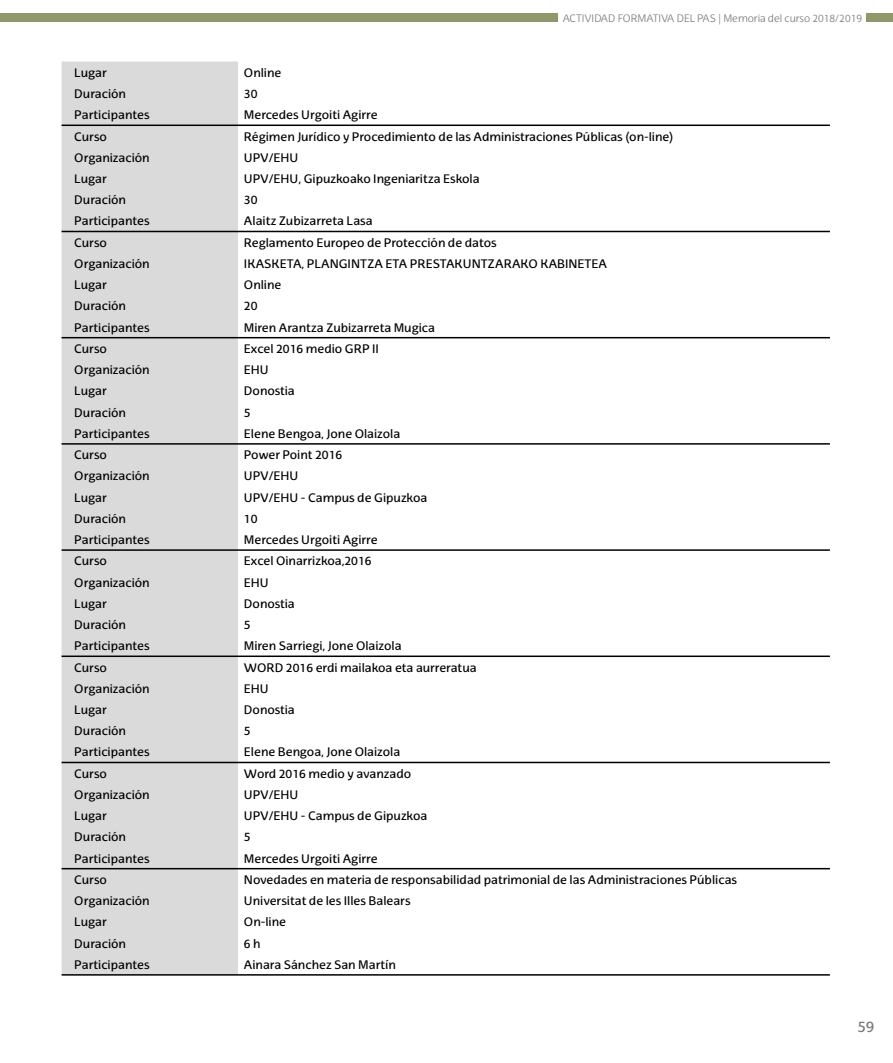
<style>
.page{position:relative;width:893px;height:1063px;background:#fff}
.page>*{position:absolute;margin:0;border:0;box-sizing:border-box;transform-origin:0 0}
.t1{font:15px "EHU Sans";color:#7c7b7b}
.t2{font:12px "EHU Sans";color:#000}
.t3{font:300 10.5px "EHU Sans";color:#7c7b7b}
</style>
<div class="page">
<div style="left:866px;top:14px;width:27px;height:8px;background:#91976b"></div>
<div style="left:0;top:14px;width:557px;height:8px;background:#91976b"></div>
<div style="left:62px;top:62px;width:176px;height:912px;background:#dadada"></div>
<svg style="left:238px;top:124px;width:592px;height:746px"></svg>
<hr style="left:62px;top:125px;width:176px;height:1px;background:#000">
<hr style="left:238px;top:125px;width:592px;height:1px;background:#000">
<hr style="left:62px;top:231px;width:176px;height:1px;background:#000">
<hr style="left:238px;top:231px;width:592px;height:1px;background:#000">
<hr style="left:62px;top:337px;width:176px;height:1px;background:#000">
<hr style="left:238px;top:337px;width:592px;height:1px;background:#000">
<hr style="left:62px;top:443px;width:176px;height:2px;background:#000">
<hr style="left:238px;top:443px;width:592px;height:2px;background:#000">
<hr style="left:62px;top:549px;width:176px;height:2px;background:#000">
<hr style="left:238px;top:549px;width:592px;height:2px;background:#000">
<hr style="left:62px;top:656px;width:176px;height:1px;background:#000">
<hr style="left:238px;top:656px;width:592px;height:1px;background:#000">
<hr style="left:62px;top:762px;width:176px;height:1px;background:#000">
<hr style="left:238px;top:762px;width:592px;height:1px;background:#000">
<hr style="left:62px;top:868px;width:176px;height:1px;background:#000">
<hr style="left:238px;top:868px;width:592px;height:1px;background:#000">
<hr style="left:62px;top:974px;width:176px;height:2px;background:#000">
<hr style="left:238px;top:974px;width:592px;height:2px;background:#000">
<p class="t3" style="left:563px;top:12px;width:301px">ACTIVIDAD FORMATIVA DEL PAS | Memoria del curso 2018/2019</p>
<p class="t2" style="left:74px;top:65px;width:34px">Lugar</p>
<p class="t2" style="left:244px;top:65px;width:39px">Online</p>
<p class="t2" style="left:74px;top:87px;width:53px">Duración</p>
<p class="t2" style="left:244px;top:87px;width:15px">30</p>
<p class="t2" style="left:74px;top:108px;width:77px">Participantes</p>
<p class="t2" style="left:244px;top:108px;width:135px">Mercedes Urgoiti Agirre</p>
<p class="t2" style="left:74px;top:129px;width:34px">Curso</p>
<p class="t2" style="left:244px;top:129px;width:431px">Régimen Jurídico y Procedimiento de las Administraciones Públicas (on-line)</p>
<p class="t2" style="left:74px;top:150px;width:77px">Organización</p>
<p class="t2" style="left:244px;top:150px;width:56px">UPV/EHU</p>
<p class="t2" style="left:74px;top:172px;width:34px">Lugar</p>
<p class="t2" style="left:244px;top:172px;width:237px">UPV/EHU, Gipuzkoako Ingeniaritza Eskola</p>
<p class="t2" style="left:74px;top:193px;width:53px">Duración</p>
<p class="t2" style="left:244px;top:193px;width:15px">30</p>
<p class="t2" style="left:74px;top:214px;width:77px">Participantes</p>
<p class="t2" style="left:244px;top:214px;width:130px">Alaitz Zubizarreta Lasa</p>
<p class="t2" style="left:74px;top:235px;width:34px">Curso</p>
<p class="t2" style="left:244px;top:235px;width:254px">Reglamento Europeo de Protección de datos</p>
<p class="t2" style="left:74px;top:256px;width:77px">Organización</p>
<p class="t2" style="left:244px;top:256px;width:364px">IKASKETA, PLANGINTZA ETA PRESTAKUNTZARAKO KABINETEA</p>
<p class="t2" style="left:74px;top:278px;width:34px">Lugar</p>
<p class="t2" style="left:244px;top:278px;width:39px">Online</p>
<p class="t2" style="left:74px;top:299px;width:53px">Duración</p>
<p class="t2" style="left:244px;top:299px;width:15px">20</p>
<p class="t2" style="left:74px;top:320px;width:77px">Participantes</p>
<p class="t2" style="left:244px;top:320px;width:193px">Miren Arantza Zubizarreta Mugica</p>
<p class="t2" style="left:74px;top:341px;width:34px">Curso</p>
<p class="t2" style="left:244px;top:341px;width:136px">Excel 2016 medio GRP II</p>
<p class="t2" style="left:74px;top:363px;width:77px">Organización</p>
<p class="t2" style="left:244px;top:363px;width:26px">EHU</p>
<p class="t2" style="left:74px;top:384px;width:34px">Lugar</p>
<p class="t2" style="left:244px;top:384px;width:52px">Donostia</p>
<p class="t2" style="left:74px;top:405px;width:53px">Duración</p>
<p class="t2" style="left:244px;top:405px;width:8px">5</p>
<p class="t2" style="left:74px;top:426px;width:77px">Participantes</p>
<p class="t2" style="left:244px;top:426px;width:158px">Elene Bengoa, Jone Olaizola</p>
<p class="t2" style="left:74px;top:448px;width:34px">Curso</p>
<p class="t2" style="left:244px;top:448px;width:100px">Power Point 2016</p>
<p class="t2" style="left:74px;top:469px;width:77px">Organización</p>
<p class="t2" style="left:244px;top:469px;width:56px">UPV/EHU</p>
<p class="t2" style="left:74px;top:490px;width:34px">Lugar</p>
<p class="t2" style="left:244px;top:490px;width:185px">UPV/EHU - Campus de Gipuzkoa</p>
<p class="t2" style="left:74px;top:511px;width:53px">Duración</p>
<p class="t2" style="left:244px;top:511px;width:15px">10</p>
<p class="t2" style="left:74px;top:533px;width:77px">Participantes</p>
<p class="t2" style="left:244px;top:533px;width:135px">Mercedes Urgoiti Agirre</p>
<p class="t2" style="left:74px;top:554px;width:34px">Curso</p>
<p class="t2" style="left:244px;top:554px;width:129px">Excel Oinarrizkoa,2016</p>
<p class="t2" style="left:74px;top:575px;width:77px">Organización</p>
<p class="t2" style="left:244px;top:575px;width:26px">EHU</p>
<p class="t2" style="left:74px;top:596px;width:34px">Lugar</p>
<p class="t2" style="left:244px;top:596px;width:52px">Donostia</p>
<p class="t2" style="left:74px;top:618px;width:53px">Duración</p>
<p class="t2" style="left:244px;top:618px;width:8px">5</p>
<p class="t2" style="left:74px;top:639px;width:77px">Participantes</p>
<p class="t2" style="left:244px;top:639px;width:159px">Miren Sarriegi, Jone Olaizola</p>
<p class="t2" style="left:74px;top:660px;width:34px">Curso</p>
<p class="t2" style="left:244px;top:660px;width:234px">WORD 2016 erdi mailakoa eta aurreratua</p>
<p class="t2" style="left:74px;top:681px;width:77px">Organización</p>
<p class="t2" style="left:244px;top:681px;width:26px">EHU</p>
<p class="t2" style="left:74px;top:703px;width:34px">Lugar</p>
<p class="t2" style="left:244px;top:703px;width:52px">Donostia</p>
<p class="t2" style="left:74px;top:724px;width:53px">Duración</p>
<p class="t2" style="left:244px;top:724px;width:8px">5</p>
<p class="t2" style="left:74px;top:745px;width:77px">Participantes</p>
<p class="t2" style="left:244px;top:745px;width:158px">Elene Bengoa, Jone Olaizola</p>
<p class="t2" style="left:74px;top:766px;width:34px">Curso</p>
<p class="t2" style="left:244px;top:766px;width:169px">Word 2016 medio y avanzado</p>
<p class="t2" style="left:74px;top:787px;width:77px">Organización</p>
<p class="t2" style="left:244px;top:787px;width:56px">UPV/EHU</p>
<p class="t2" style="left:74px;top:809px;width:34px">Lugar</p>
<p class="t2" style="left:244px;top:809px;width:185px">UPV/EHU - Campus de Gipuzkoa</p>
<p class="t2" style="left:74px;top:830px;width:53px">Duración</p>
<p class="t2" style="left:244px;top:830px;width:8px">5</p>
<p class="t2" style="left:74px;top:851px;width:77px">Participantes</p>
<p class="t2" style="left:244px;top:851px;width:135px">Mercedes Urgoiti Agirre</p>
<p class="t2" style="left:74px;top:872px;width:34px">Curso</p>
<p class="t2" style="left:244px;top:872px;width:495px">Novedades en materia de responsabilidad patrimonial de las Administraciones Públicas</p>
<p class="t2" style="left:74px;top:894px;width:77px">Organización</p>
<p class="t2" style="left:244px;top:894px;width:168px">Universitat de les Illes Balears</p>
<p class="t2" style="left:74px;top:915px;width:34px">Lugar</p>
<p class="t2" style="left:244px;top:915px;width:44px">On-line</p>
<p class="t2" style="left:74px;top:936px;width:53px">Duración</p>
<p class="t2" style="left:244px;top:936px;width:18px">6 h</p>
<p class="t2" style="left:74px;top:957px;width:77px">Participantes</p>
<p class="t2" style="left:244px;top:957px;width:154px">Ainara Sánchez San Martín</p>
<p class="t1" style="left:857px;top:1017px;width:18px">59</p>
</div>
